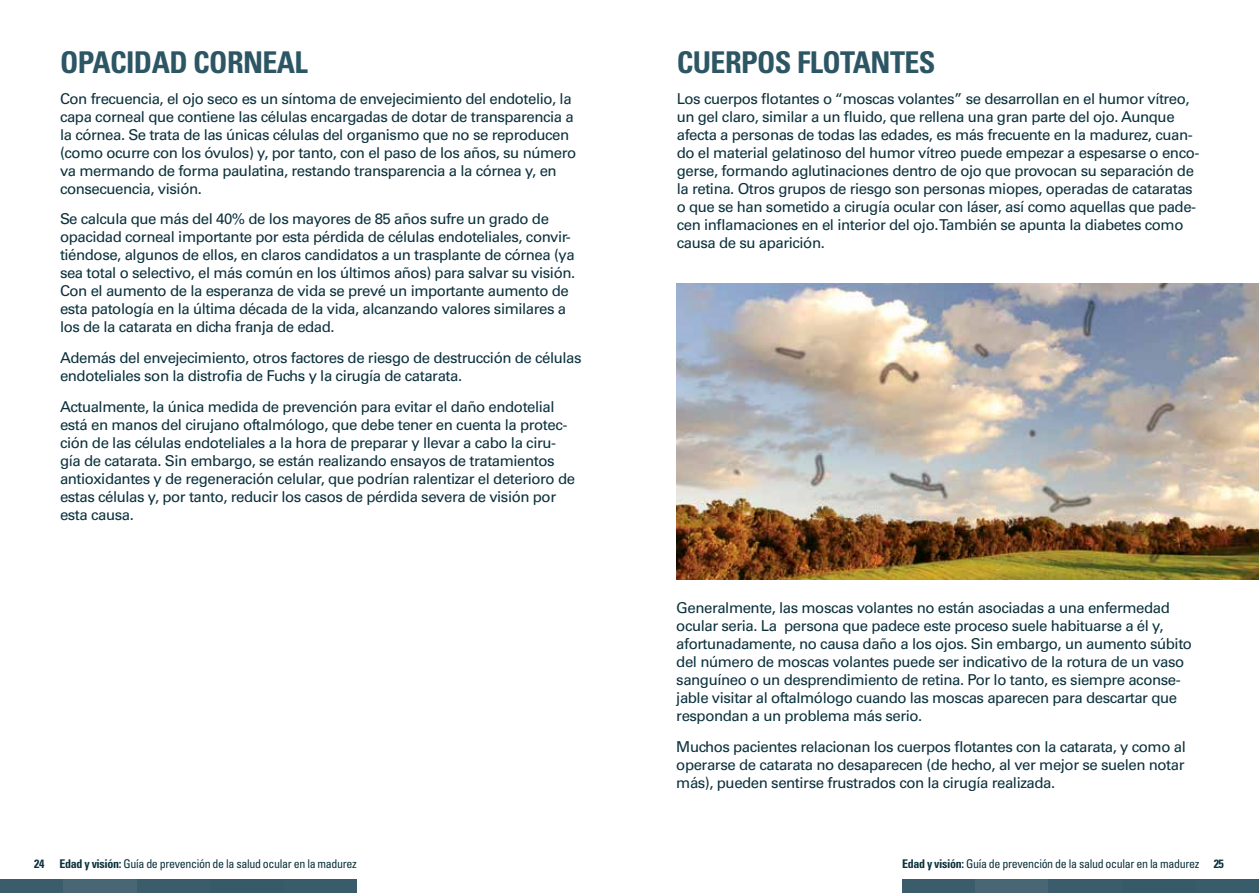
<style>
.page{position:relative;width:1259px;height:893px;background:#fff}
.page>*{position:absolute;margin:0;border:0;box-sizing:border-box;transform-origin:0 0}
.t1{font:700 condensed 30px "Univers LT Std";letter-spacing:-.02em;color:#2d5664}
.t2{font:15px/18px "Univers LT Std";letter-spacing:-.03em;color:#0b313d}
.t3{font:condensed 12px "Univers LT Std";letter-spacing:-.03em;color:#0b313d}
.t4{font:700 condensed 12px "Univers LT Std";color:#0b313d}
.s1{font-weight:700}
</style>
<div class="page">
<svg style="left:1195px;top:880px;width:64px;height:13px"></svg>
<svg style="left:283px;top:880px;width:74px;height:13px"></svg>
<svg style="left:902px;top:880px;width:220px;height:13px;background:#3f5f6d"></svg>
<svg style="left:0;top:880px;width:210px;height:13px;background:#3f5f6d"></svg>
<div style="left:1122px;top:880px;width:73px;height:13px;background:#375a68"></div>
<div style="left:210px;top:880px;width:73px;height:13px;background:#375a68"></div>
<img style="left:677px;top:284px;width:582px;height:295px">
<h1 class="t1" style="left:60px;top:44px;width:249px">OPACIDAD CORNEAL</h1>
<p class="t2" style="left:60px;top:89px;width:518px">Con frecuencia, el ojo seco es un síntoma de envejecimiento del endotelio, la capa corneal que contiene las células encargadas de dotar de transparencia a la córnea. Se trata de las únicas células del organismo que no se reproducen (como ocurre con los óvulos) y, por tanto, con el paso de los años, su número va mermando de forma paulatina, restando transparencia a la córnea y, en consecuencia, visión.</p>
<p class="t2" style="left:60px;top:210px;width:517px">Se calcula que más del 40% de los mayores de 85 años sufre un grado de opacidad corneal importante por esta pérdida de células endoteliales, convir&shy;tiéndose, algunos de ellos, en claros candidatos a un trasplante de córnea (ya sea total o selectivo, el más común en los últimos años) para salvar su visión.<br>Con el aumento de la esperanza de vida se prevé un importante aumento de esta patología en la última década de la vida, alcanzando valores similares a los de la catarata en dicha franja de edad.</p>
<p class="t2" style="left:60px;top:349px;width:523px">Además del envejecimiento, otros factores de riesgo de destrucción de células endoteliales son la distrofia de Fuchs y la cirugía de catarata.</p>
<p class="t2" style="left:60px;top:398px;width:516px">Actualmente, la única medida de prevención para evitar el daño endotelial está en manos del cirujano oftalmólogo, que debe tener en cuenta la protec&shy;ción de las células endoteliales a la hora de preparar y llevar a cabo la ciru&shy;gía de catarata. Sin embargo, se están realizando ensayos de tratamientos antioxidantes y de regeneración celular, que podrían ralentizar el deterioro de estas células y, por tanto, reducir los casos de pérdida severa de visión por esta causa.</p>
<h1 class="t1" style="left:677px;top:44px;width:260px">CUERPOS FLOTANTES</h1>
<p class="t2" style="left:677px;top:89px;width:524px">Los cuerpos flotantes o “moscas volantes” se desarrollan en el humor vítreo, un gel claro, similar a un fluido, que rellena una gran parte del ojo. Aunque afecta a personas de todas las edades, es más frecuente en la madurez, cuan&shy;do el material gelatinoso del humor vítreo puede empezar a espesarse o enco&shy;gerse, formando aglutinaciones dentro de ojo que provocan su separación de la retina. Otros grupos de riesgo son personas miopes, operadas de cataratas o que se han sometido a cirugía ocular con láser, así como aquellas que pade&shy;cen inflamaciones en el interior del ojo. También se apunta la diabetes como causa de su aparición.</p>
<p class="t2" style="left:676px;top:599px;width:517px">Generalmente, las moscas volantes no están asociadas a una enfermedad ocular seria. La persona que padece este proceso suele habituarse a él y, afortunadamente, no causa daño a los ojos. Sin embargo, un aumento súbito del número de moscas volantes puede ser indicativo de la rotura de un vaso sanguíneo o un desprendimiento de retina. Por lo tanto, es siempre aconse&shy;jable visitar al oftalmólogo cuando las moscas aparecen para descartar que respondan a un problema más serio.</p>
<p class="t2" style="left:676px;top:737px;width:511px;text-align:justify">Muchos pacientes relacionan los cuerpos flotantes con la catarata, y como al operarse de catarata no desaparecen (de hecho, al ver mejor se suelen notar más), pueden sentirse frustrados con la cirugía realizada.</p>
<p class="t4" style="left:34px;top:856px;width:12px">24</p>
<p class="t3" style="left:60px;top:856px;width:299px"><span class="s1">Edad y visión:</span> Guía de prevención de la salud ocular en la madurez</p>
<p class="t3" style="left:902px;top:856px;width:323px"><span class="s1">Edad y visión:</span> Guía de prevención de la salud ocular en la madurez <span class="s1">25</span></p>
</div>
